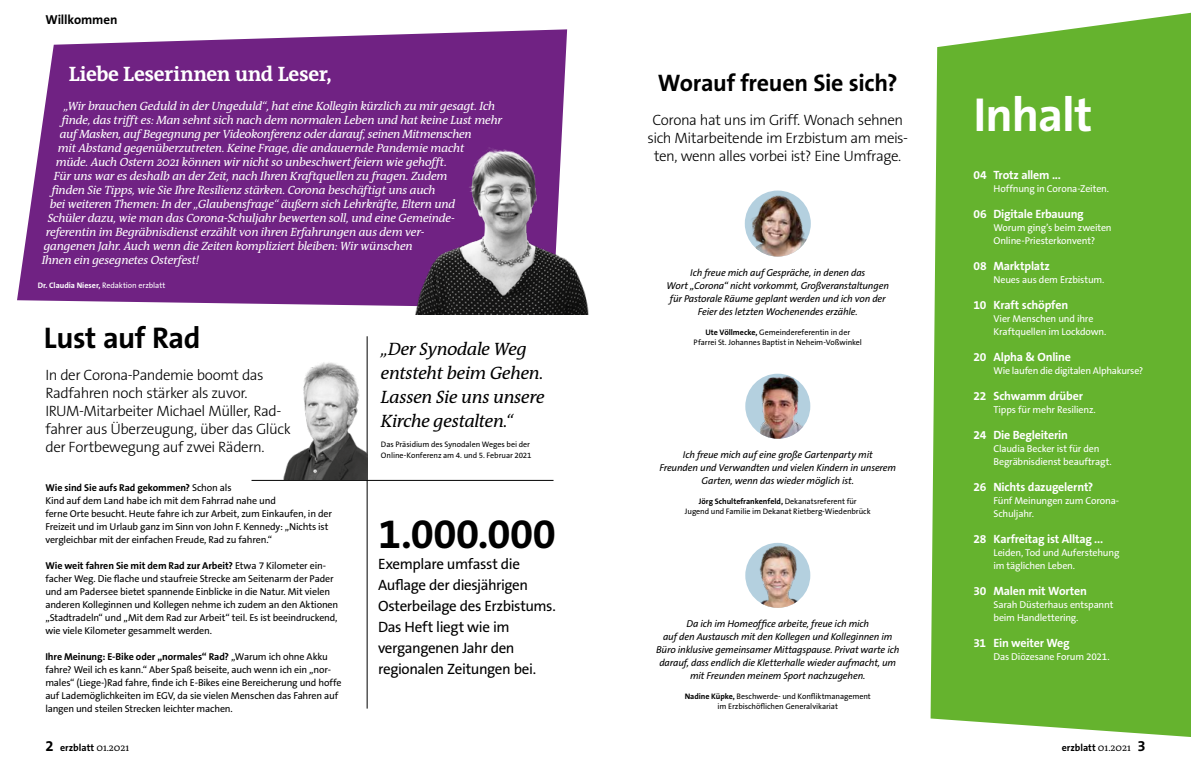
<style>
.page{position:relative;width:1191px;height:766px;background:#fff}
.page>*{position:absolute;margin:0;border:0;box-sizing:border-box;transform-origin:0 0}
.t1{font:700 48px "The Sans B7";letter-spacing:-.025em;color:#fff}
.t2{font:700 42px "The Sans B7";letter-spacing:-.01em;color:#000}
.t3{font:700 30px "The Sans B7";letter-spacing:-.015em;color:#000}
.t4{font:700 24px "The Sans B7";letter-spacing:-.01em;color:#000}
.t5{font:700 21px "The Antiqua B7";letter-spacing:-.02em;color:#fff}
.t6{font:italic 18px/24px "The Antiqua B5 i";letter-spacing:-.025em;color:#000}
.t7{font:300 15px/18px "The Sans B3";letter-spacing:-.03em;color:#000}
.t8{font:15px/21px "The Sans B5 Plain";letter-spacing:-.025em;color:#000}
.t9{font:700 13px "The Sans B7";letter-spacing:-.01em;color:#000}
.t10{font:italic 12px "The Antiqua B5 i";letter-spacing:-.02em;color:#fff}
.t11{font:700 12px "The Sans B7";letter-spacing:-.015em;color:#fff}
.t12{font:10px/13px "The Sans B5 Plain";letter-spacing:-.015em;color:#000}
.t13{font:italic 10px/13px "The Sans B5 Plain";letter-spacing:-.015em;color:#000;text-align:center}
.t14{font:10px/13px "The Sans B5 Plain";letter-spacing:-.02em;color:#fff}
.t15{font:700 10px "The Sans B7";letter-spacing:-.01em;color:#000}
.t16{font:8px/10px "The Sans B5 Plain";letter-spacing:-.005em;color:#000;text-align:center}
.t17{font:700 8px "The Sans B7";color:#000}
.t18{font:700 8px "The Sans B7";color:#fff}
.s1{font-family:"The Sans B5 Plain";font-weight:400}
.s2{font-family:"The Sans B7";font-weight:700}
.s3{font-size:15px}
.s4{font-family:"The Antiqua B5";font-weight:400}
</style>
<div class="page">
<svg style="left:17px;top:29px;width:550px;height:277px;background:#7c358d"></svg>
<div style="left:930px;top:12px;width:261px;height:725px;background:#65b32e"></div>
<hr style="left:251px;top:480px;width:302px;height:1px;background:#000">
<hr style="left:367px;top:336px;width:1px;height:372px;background:#000">
<img style="left:745px;top:190px;width:66px;height:66px;border-radius:33px">
<img style="left:745px;top:373px;width:61px;height:65px">
<img style="left:745px;top:542px;width:65px;height:65px;border-radius:32px">
<img style="left:274px;top:354px;width:93px;height:126px">
<img style="left:403px;top:139px;width:186px;height:175px">
<p class="t9" style="left:45px;top:12px;width:74px">Willkommen</p>
<h3 class="t5" style="left:69px;top:63px;width:264px">Liebe Leserinnen und Leser,</h3>
<p class="t10" style="left:64px;top:100px;width:433px">„Wir brauchen Geduld in der Ungeduld“, hat eine Kollegin kürzlich zu mir gesagt. Ich</p>
<p class="t10" style="left:62px;top:114px;width:442px">finde, das trifft es: Man sehnt sich nach dem normalen Leben und hat keine Lust mehr</p>
<p class="t10" style="left:60px;top:128px;width:413px">auf Masken, auf Begegnung per Videokonferenz oder darauf, seinen Mitmenschen</p>
<p class="t10" style="left:58px;top:142px;width:408px">mit Abstand gegenüberzutreten. Keine Frage, die andauernde Pandemie macht</p>
<p class="t10" style="left:56px;top:156px;width:393px">müde. Auch Ostern 2021 können wir nicht so unbeschwert feiern wie gehofft.</p>
<p class="t10" style="left:54px;top:170px;width:395px">Für uns war es deshalb an der Zeit, nach Ihren Kraftquellen zu fragen. Zudem</p>
<p class="t10" style="left:52px;top:184px;width:385px">finden Sie Tipps, wie Sie Ihre Resilienz stärken. Corona beschäftigt uns auch</p>
<p class="t10" style="left:50px;top:198px;width:407px">bei weiteren Themen: In der „Glaubensfrage“ äußern sich Lehrkräfte, Eltern und</p>
<p class="t10" style="left:48px;top:212px;width:409px">Schüler dazu, wie man das Corona-Schuljahr bewerten soll, und eine Gemeinde-</p>
<p class="t10" style="left:46px;top:226px;width:380px">referentin im Begräbnisdienst erzählt von ihren Erfahrungen aus dem ver-</p>
<p class="t10" style="left:44px;top:240px;width:371px">gangenen Jahr. Auch wenn die Zeiten kompliziert bleiben: Wir wünschen</p>
<p class="t10" style="left:42px;top:254px;width:159px">Ihnen ein gesegnetes Osterfest!</p>
<p class="t18" style="left:38px;top:281px;width:129px">Dr. Claudia Nieser, <span class="s1">Redaktion erzblatt</span></p>
<h3 class="t3" style="left:44px;top:321px;width:158px">Lust auf Rad</h3>
<p class="t7" style="left:45px;top:366px;width:247px">In der Corona-Pandemie boomt das Radfahren noch stärker als zuvor.<br>IRUM-Mitarbeiter Michael Müller, Rad&shy;fahrer aus Überzeugung, über das Glück der Fortbewegung auf zwei Rädern.</p>
<p class="t15" style="left:45px;top:482px;width:188px">Wie sind Sie aufs Rad gekommen? <span class="s1">Schon als</span></p>
<p class="t12" style="left:45px;top:494px;width:288px">Kind auf dem Land habe ich mit dem Fahrrad nahe und<br>ferne Orte besucht. Heute fahre ich zur Arbeit, zum Einkaufen, in der Freizeit und im Urlaub ganz im Sinn von John F. Kennedy: „Nichts ist vergleichbar mit der einfachen Freude, Rad zu fahren.“</p>
<p class="t15" style="left:45px;top:560px;width:282px">Wie weit fahren Sie mit dem Rad zur Arbeit? <span class="s1">Etwa 7 Kilometer ein-</span></p>
<p class="t12" style="left:45px;top:572px;width:294px">facher Weg. Die flache und staufreie Strecke am Seitenarm der Pader und am Padersee bietet spannende Einblicke in die Natur. Mit vielen anderen Kolleginnen und Kollegen nehme ich zudem an den Aktionen „Stadtradeln“ und „Mit dem Rad zur Arbeit“ teil. Es ist beeindruckend, wie viele Kilometer gesammelt werden.</p>
<p class="t15" style="left:45px;top:651px;width:284px">Ihre Meinung: E-Bike oder „normales“ Rad? <span class="s1">„Warum ich ohne Akku</span></p>
<p class="t12" style="left:45px;top:663px;width:298px">fahre? Weil ich es kann.“ Aber Spaß beiseite, auch wenn ich ein „nor&shy;males“ (Liege-)Rad fahre, finde ich E-Bikes eine Bereicherung und hoffe auf Lademöglichkeiten im EGV, da sie vielen Menschen das Fahren auf langen und steilen Strecken leichter machen.</p>
<h3 class="t6" style="left:381px;top:338px;width:165px">„Der Synodale Weg entsteht beim Gehen.<br>Lassen Sie uns unsere<br>Kirche gestalten.“</h3>
<p class="t16" style="left:381px;top:440px;width:152px;text-align:left">Das Präsidium des Synodalen Weges bei der<br>Online-Konferenz am 4. und 5. Februar 2021</p>
<h2 class="t2" style="left:378px;top:511px;width:179px">1.000.000</h2>
<p class="t8" style="left:378px;top:553px;width:179px">Exemplare umfasst die<br>Auflage der diesjährigen<br>Osterbeilage des Erzbistums.<br>Das Heft liegt wie im vergangenen Jahr den regionalen Zeitungen bei.</p>
<h3 class="t4" style="left:658px;top:70px;width:241px">Worauf freuen Sie sich?</h3>
<p class="t7" style="left:647px;top:111px;width:262px;text-align:center">Corona hat uns im Griff. Wonach sehnen sich Mitarbeitende im Erzbistum am meis&shy;ten, wenn alles vorbei ist? Eine Umfrage.</p>
<p class="t13" style="left:666px;top:266px;width:224px">Ich freue mich auf Gespräche, in denen das<br>Wort „Corona“ nicht vorkommt, Großveranstaltungen für Pastorale Räume geplant werden und ich von der Feier des letzten Wochenendes erzähle.</p>
<p class="t16" style="left:693px;top:327px;width:170px"><span class="s2">Ute Völlmecke,</span> Gemeindereferentin in der<br>Pfarrei St. Johannes Baptist in Neheim-Voßwinkel</p>
<p class="t13" style="left:659px;top:448px;width:238px">Ich freue mich auf eine große Gartenparty mit<br>Freunden und Verwandten und vielen Kindern in unserem<br>Garten, wenn das wieder möglich ist.</p>
<p class="t17" style="left:699px;top:497px;width:159px">Jörg Schultefrankenfeld, <span class="s1">Dekanatsreferent für</span></p>
<p class="t16" style="left:685px;top:506px;width:187px">Jugend und Familie im Dekanat Rietberg-Wiedenbrück</p>
<p class="t13" style="left:656px;top:617px;width:245px">Da ich im Homeoffice arbeite, freue ich mich<br>auf den Austausch mit den Kollegen und Kolleginnen im Büro inklusive gemeinsamer Mittagspause. Privat warte ich darauf, dass endlich die Kletterhalle wieder aufmacht, um mit Freunden meinem Sport nachzugehen.</p>
<p class="t16" style="left:684px;top:691px;width:188px"><span class="s2">Nadine Küpke,</span> Beschwerde- und Konfliktmanagement im Erzbischöflichen Generalvikariat</p>
<h1 class="t1" style="left:973px;top:89px;width:120px">Inhalt</h1>
<p class="t11" style="left:973px;top:168px;width:89px">04 Trotz allem ...</p>
<p class="t14" style="left:993px;top:182px;width:117px">Hoffnung in Corona-Zeiten.</p>
<p class="t11" style="left:973px;top:207px;width:112px">06 Digitale Erbauung</p>
<p class="t14" style="left:993px;top:221px;width:120px">Worum ging’s beim zweiten<br>Online-Priesterkonvent?</p>
<p class="t11" style="left:973px;top:259px;width:78px">08 Marktplatz</p>
<p class="t14" style="left:993px;top:273px;width:113px">Neues aus dem Erzbistum.</p>
<p class="t11" style="left:973px;top:298px;width:96px">10 Kraft schöpfen</p>
<p class="t14" style="left:993px;top:312px;width:115px">Vier Menschen und ihre<br>Kraftquellen im Lockdown.</p>
<p class="t11" style="left:973px;top:350px;width:99px">20 Alpha &amp; Online</p>
<p class="t14" style="left:993px;top:364px;width:151px">Wie laufen die digitalen Alphakurse?</p>
<p class="t11" style="left:973px;top:389px;width:111px">22 Schwamm drüber</p>
<p class="t14" style="left:993px;top:403px;width:104px">Tipps für mehr Resilienz.</p>
<p class="t11" style="left:973px;top:428px;width:96px">24 Die Begleiterin</p>
<p class="t14" style="left:993px;top:442px;width:120px">Claudia Becker ist für den<br>Begräbnisdienst beauftragt.</p>
<p class="t11" style="left:973px;top:480px;width:121px">26 Nichts dazugelernt?</p>
<p class="t14" style="left:993px;top:494px;width:127px">Fünf Meinungen zum Corona-<br>Schuljahr.</p>
<p class="t11" style="left:973px;top:532px;width:131px">28 Karfreitag ist Alltag ...</p>
<p class="t14" style="left:993px;top:546px;width:127px">Leiden, Tod und Auferstehung im täglichen Leben.</p>
<p class="t11" style="left:973px;top:584px;width:115px">30 Malen mit Worten</p>
<p class="t14" style="left:993px;top:598px;width:122px">Sarah Düsterhaus entspannt beim Handlettering.</p>
<p class="t11" style="left:973px;top:636px;width:98px">31 Ein weiter Weg</p>
<p class="t14" style="left:993px;top:650px;width:118px">Das Diözesane Forum 2021.</p>
<p class="t15" style="left:45px;top:742px;width:85px"><span class="s3">2</span> erzblatt <span class="s4">01.2021</span></p>
<p class="t15" style="left:1061px;top:742px;width:85px">erzblatt <span class="s4">01.2021</span> <span class="s3">3</span></p>
</div>
